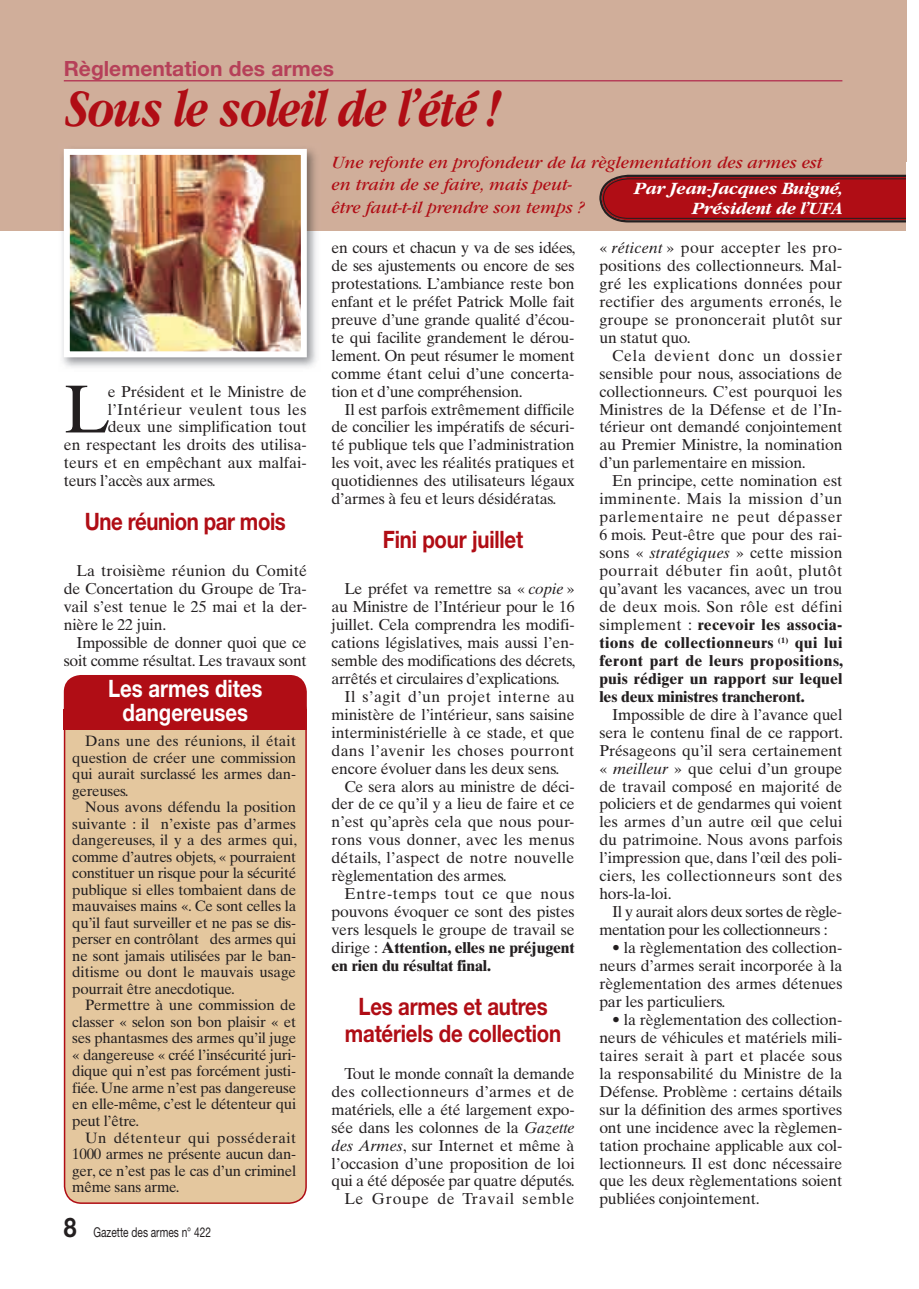
<style>
.page{position:relative;width:919px;height:1289px;background:#fff}
.page>*{position:absolute;margin:0;border:0;box-sizing:border-box;transform-origin:0 0}
.t1{font:67.8px "Times Ten";color:#231f20}
.t2{font:italic 700 55.5px "Garamond";letter-spacing:-.02em;color:#b00d15;scale:.8 1}
.t3{font:700 27px "Helvetica Neue";color:#231f20;scale:.85 1}
.t4{font:700 24px/27px "Helvetica Neue";letter-spacing:-.01em;color:#b00d15;text-align:center;scale:.85 1}
.t5{font:700 24px/24px "Helvetica Neue";color:#fff;text-align:center;scale:.85 1}
.t6{font:700 21px "Helvetica Neue";color:#b64059}
.t7{font:italic 18px/22.5px "Garamond";color:#b00d15}
.t8{font:italic 700 18px/19.5px "Garamond";letter-spacing:-.02em;color:#fff;text-align:right}
.t9{font:15.75px/18px "Times Ten";letter-spacing:-.01em;color:#231f20;text-align:justify}
.t10{font:15.75px/18px "Times Ten";letter-spacing:-.03em;color:#231f20}
.t11{font:15.75px "Times Ten";letter-spacing:.015em;color:#231f20}
.t12{font:700 15.75px "Times Ten";letter-spacing:-.01em;color:#231f20}
.t13{font:15.75px "Times Ten";letter-spacing:.025em;color:#231f20}
.t14{font:15.75px "Times Ten";letter-spacing:.03em;color:#231f20}
.t15{font:15.75px "Times Ten";letter-spacing:.04em;color:#231f20}
.t16{font:15px/16.5px "Times Ten";letter-spacing:-.02em;color:#231f20;text-align:justify}
.t17{font:13.5px "Helvetica Neue";color:#231f20;scale:.75 1}
.s1{font-style:italic}
.s2{font-weight:400}
.s3{font-weight:700}
</style>
<div class="page">
<div style="left:65px;top:694px;width:241px;height:509px;background:#e4c79e;border-radius:17px"></div>
<div style="left:64px;top:693px;width:243px;height:510px;border:2px solid #b00d15;border-radius:17px"></div>
<div style="left:0;top:0;width:906px;height:231px;background:#d0ae9a"></div>
<img style="left:62px;top:148px;width:254px;height:220px">
<img style="left:71px;top:156px;width:229px;height:194px">
<div style="left:64px;top:149px;width:243px;height:208px;border:6px solid #fff"></div>
<svg style="left:599px;top:174px;width:307px;height:49px;background:#9e171d"></svg>
<hr style="left:64px;top:80px;width:778px;height:1px;background:#b64059">
<div style="left:64px;top:675px;width:243px;height:54px;background:#b00d15;border-radius:17px"></div>
<div style="left:64px;top:709px;width:243px;height:20px;background:#b00d15"></div>
<h3 class="t6" style="left:64px;top:55px;width:272px">Règlementation des armes</h3>
<h2 class="t2" style="left:64px;top:78px;width:543px">Sous le soleil de l’été !</h2>
<h1 class="t1" style="left:64px;top:369px;width:47px">L</h1>
<p class="t9" style="left:108px;top:382px;width:200px">e Président et le Ministre de</p>
<p class="t13" style="left:108px;top:400px;width:200px">l’Intérieur veulent tous les</p>
<p class="t9" style="left:108px;top:418px;width:200px">deux une simplification tout</p>
<p class="t9" style="left:64px;top:436px;width:244px">en respectant les droits des utilisa-</p>
<p class="t9" style="left:64px;top:454px;width:244px">teurs et en empêchant aux malfai-</p>
<p class="t9" style="left:64px;top:472px;width:154px">teurs l’accès aux armes.</p>
<h3 class="t4" style="left:85px;top:508px;width:238px">Une réunion par mois</h3>
<p class="t9" style="left:64px;top:561px;width:245px;text-indent:13px">La troisième réunion du Comité de Concertation du Groupe de Tra&shy;vail s’est tenue le 25 mai et la der&shy;nière le 22 juin.</p>
<p class="t9" style="left:64px;top:633px;width:244px;text-align:right">Impossible de donner quoi que ce soit comme résultat. Les travaux sont</p>
<h3 class="t5" style="left:108px;top:676px;width:183px">Les armes dites dangereuses</h3>
<p class="t16" style="left:72px;top:732px;width:225px;text-indent:13px">Dans une des réunions, il était question de créer une commission qui aurait surclassé les armes dan&shy;gereuses.</p>
<p class="t16" style="left:72px;top:798px;width:226px;text-indent:13px">Nous avons défendu la position suivante : il n’existe pas d’armes dangereuses, il y a des armes qui, comme d’autres objets, « pourraient constituer un risque pour la sécurité publique si elles tombaient dans de mauvaises mains «. Ce sont celles la qu’il faut surveiller et ne pas se dis&shy;perser en contrôlant des armes qui ne sont jamais utilisées par le ban&shy;ditisme ou dont le mauvais usage pourrait être anecdotique.</p>
<p class="t16" style="left:72px;top:996px;width:225px;text-indent:13px">Permettre à une commission de classer « selon son bon plaisir « et ses phantasmes des armes qu’il juge « dangereuse « créé l’insécurité juri&shy;dique qui n’est pas forcément justi&shy;fiée. Une arme n’est pas dangereuse en elle-même, c’est le détenteur qui peut l’être.</p>
<p class="t16" style="left:72px;top:1128px;width:225px;text-indent:13px">Un détenteur qui posséderait 1000 armes ne présente aucun dan&shy;ger, ce n’est pas le cas d’un criminel même sans arme.</p>
<h3 class="t3" style="left:64px;top:1210px;width:17px">8</h3>
<p class="t17" style="left:93px;top:1223px;width:158px">Gazette des armes n° 422</p>
<p class="t7" style="left:331px;top:151px;width:492px">Une refonte en profondeur de la règlementation des armes est en train de se faire, mais peut-<br>être faut-t-il prendre son temps ?</p>
<p class="t8" style="left:633px;top:179px;width:211px">Par Jean-Jacques Buigné,<br>Président de l’UFA</p>
<p class="t9" style="left:331px;top:238px;width:245px">en cours et chacun y va de ses idées, de ses ajustements ou encore de ses protestations. L’ambiance reste bon enfant et le préfet Patrick Molle fait preuve d’une grande qualité d’écou&shy;te qui facilite grandement le dérou&shy;lement. On peut résumer le moment comme étant celui d’une concerta&shy;tion et d’une compréhension.</p>
<p class="t9" style="left:331px;top:400px;width:244px;text-indent:13px">Il est parfois extrêmement difficile de concilier les impératifs de sécuri&shy;té publique tels que l’administration les voit, avec les réalités pratiques et quotidiennes des utilisateurs légaux d’armes à feu et leurs désidératas.</p>
<h3 class="t4" style="left:383px;top:525px;width:166px">Fini pour juillet</h3>
<p class="t9" style="left:344px;top:579px;width:232px">Le préfet va remettre sa « <span class="s1">copie</span> »</p>
<p class="t9" style="left:331px;top:597px;width:244px">au Ministre de l’Intérieur pour le 16</p>
<p class="t9" style="left:331px;top:615px;width:244px">juillet. Cela comprendra les modifi-</p>
<p class="t9" style="left:331px;top:633px;width:244px">cations législatives, mais aussi l’en-</p>
<p class="t9" style="left:331px;top:651px;width:245px">semble des modifications des décrets,</p>
<p class="t9" style="left:331px;top:669px;width:230px">arrêtés et circulaires d’explications.</p>
<p class="t14" style="left:344px;top:687px;width:232px">Il s’agit d’un projet interne au</p>
<p class="t9" style="left:331px;top:705px;width:244px">ministère de l’intérieur, sans saisine</p>
<p class="t9" style="left:331px;top:723px;width:245px">interministérielle à ce stade, et que</p>
<p class="t13" style="left:331px;top:740px;width:244px">dans l’avenir les choses pourront</p>
<p class="t9" style="left:331px;top:759px;width:229px">encore évoluer dans les deux sens.</p>
<p class="t9" style="left:344px;top:777px;width:232px">Ce sera alors au ministre de déci-</p>
<p class="t9" style="left:331px;top:795px;width:244px">der de ce qu’il y a lieu de faire et ce</p>
<p class="t9" style="left:331px;top:813px;width:244px">n’est qu’après cela que nous pour-</p>
<p class="t11" style="left:331px;top:830px;width:244px">rons vous donner, avec les menus</p>
<p class="t11" style="left:331px;top:848px;width:244px">détails, l’aspect de notre nouvelle</p>
<p class="t9" style="left:331px;top:866px;width:177px">règlementation des armes.</p>
<p class="t15" style="left:344px;top:884px;width:232px">Entre-temps tout ce que nous</p>
<p class="t9" style="left:331px;top:902px;width:244px">pouvons évoquer ce sont des pistes</p>
<p class="t9" style="left:331px;top:920px;width:244px">vers lesquels le groupe de travail se</p>
<p class="t12" style="left:331px;top:938px;width:244px"><span class="s2">dirige :</span> Attention, elles ne préjugent</p>
<p class="t12" style="left:331px;top:956px;width:161px">en rien du résultat final.</p>
<h3 class="t4" style="left:345px;top:992px;width:256px">Les armes et autres matériels de collection</h3>
<p class="t9" style="left:331px;top:1064px;width:245px;text-align:right">Tout le monde connaît la demande des collectionneurs d’armes et de matériels, elle a été largement expo&shy;sée dans les colonnes de la <span class="s1">Gazette des Armes</span>, sur Internet et même à l’occasion d’une proposition de loi qui a été déposée par quatre députés.<br>Le Groupe de Travail semble</p>
<p class="t9" style="left:599px;top:238px;width:244px">« <span class="s1">réticent</span> » pour accepter les pro&shy;positions des collectionneurs. Mal&shy;gré les explications données pour rectifier des arguments erronés, le groupe se prononcerait plutôt sur un statut quo.</p>
<p class="t9" style="left:599px;top:346px;width:245px;text-indent:13px">Cela devient donc un dossier sensible pour nous, associations de collectionneurs. C’est pourquoi les Ministres de la Défense et de l’In&shy;térieur ont demandé conjointement au Premier Ministre, la nomination d’un parlementaire en mission.</p>
<p class="t9" style="left:599px;top:472px;width:245px;text-indent:13px">En principe, cette nomination est imminente. Mais la mission d’un parlementaire ne peut dépasser 6 mois. Peut-être que pour des rai&shy;sons « <span class="s1">stratégiques</span> » cette mission pourrait débuter fin août, plutôt qu’avant les vacances, avec un trou de deux mois. Son rôle est défini simplement : <span class="s3">recevoir les associa&shy;tions de collectionneurs</span> <sup>(1)</sup> <span class="s3">qui lui feront part de leurs propositions, puis rédiger un rapport sur lequel les deux ministres trancheront.</span></p>
<p class="t9" style="left:599px;top:705px;width:245px;text-indent:13px">Impossible de dire à l’avance quel sera le contenu final de ce rapport.<br>Présageons qu’il sera certainement « <span class="s1">meilleur</span> » que celui d’un groupe de travail composé en majorité de policiers et de gendarmes qui voient les armes d’un autre œil que celui du patrimoine. Nous avons parfois l’impression que, dans l’œil des poli&shy;ciers, les collectionneurs sont des hors-la-loi.</p>
<p class="t10" style="left:599px;top:902px;width:244px;text-indent:13px">Il y aurait alors deux sortes de règle&shy;mentation pour les collectionneurs :</p>
<p class="t9" style="left:599px;top:938px;width:244px;text-indent:13px">• la règlementation des collection&shy;neurs d’armes serait incorporée à la règlementation des armes détenues par les particuliers.</p>
<p class="t9" style="left:599px;top:1010px;width:244px;text-indent:13px">• la règlementation des collection&shy;neurs de véhicules et matériels mili&shy;taires serait à part et placée sous la responsabilité du Ministre de la Défense. Problème : certains détails sur la définition des armes sportives ont une incidence avec la règlemen&shy;tation prochaine applicable aux col&shy;lectionneurs. Il est donc nécessaire que les deux règlementations soient publiées conjointement.</p>
</div>
